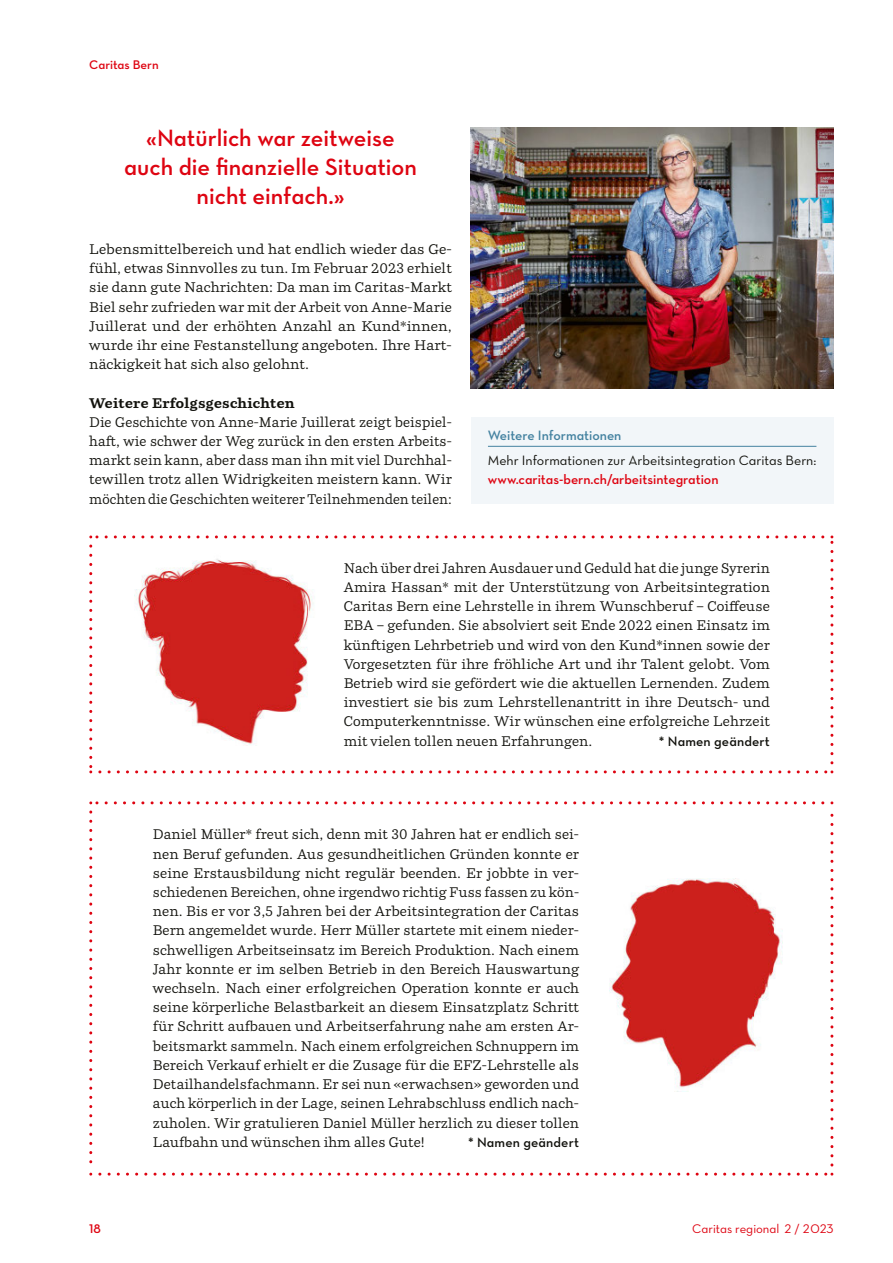
<style>
.page{position:relative;width:893px;height:1263px;background:#fff}
.page>*{position:absolute;margin:0;border:0;box-sizing:border-box;transform-origin:0 0}
.t1{font:24px/28.8px "Neutraface Text Demi Alt";color:#de0411;text-align:center}
.t2{font:13.8px/19.2px "Parry Pro";letter-spacing:.01em;color:#12120d;text-align:justify}
.t3{font:13.8px "Neutraface Text Book Alt";color:#12120d}
.t4{font:13.8px "Neutraface Text Demi Alt";color:#de0411}
.t5{font:13.8px "Neutraface Text Demi Alt";letter-spacing:.01em;color:#12120d}
.t6{font:700 13.8px "Parry Pro";letter-spacing:.02em;color:#12120d}
.t7{font:13.8px "Neutraface Text Demi Alt";color:#4482a0}
.t8{font:12.75px "Neutraface Text Book Alt";color:#de0411}
.t9{font:12.75px "Neutraface Text Demi Alt";color:#de0411}
</style>
<div class="page">
<svg style="left:89px;top:812px;width:3px;height:363px"></svg>
<svg style="left:100px;top:1172px;width:733px;height:3px"></svg>
<svg style="left:830px;top:801px;width:3px;height:364px"></svg>
<svg style="left:91px;top:801px;width:732px;height:3px"></svg>
<svg style="left:89px;top:546px;width:3px;height:227px"></svg>
<svg style="left:100px;top:770px;width:733px;height:3px"></svg>
<svg style="left:830px;top:535px;width:3px;height:228px"></svg>
<svg style="left:91px;top:535px;width:732px;height:3px"></svg>
<div style="left:471px;top:417px;width:362px;height:86px;background:#f2f6f9"></div>
<hr style="left:488px;top:446px;width:328px;height:1px;background:#4482a0">
<img style="left:471px;top:128px;width:362px;height:260px">
<img style="left:610px;top:878px;width:173px;height:214px">
<img style="left:134px;top:559px;width:180px;height:187px">
<p class="t9" style="left:89px;top:57px;width:71px">Caritas Bern</p>
<h1 class="t1" style="left:124px;top:124px;width:294px">«Natürlich war zeitweise auch die finanzielle Situation nicht einfach.»</h1>
<p class="t2" style="left:89px;top:239px;width:364px">Lebensmittelbereich und hat endlich wieder das Ge&shy;fühl, etwas Sinnvolles zu tun. Im Februar 2023 erhielt sie dann gute Nachrichten: Da man im Caritas-Markt Biel sehr zufrieden war mit der Arbeit von Anne-Marie Juillerat und der erhöhten Anzahl an Kund*innen, wurde ihr eine Festanstellung angeboten. Ihre Hart&shy;näckigkeit hat sich also gelohnt.</p>
<p class="t6" style="left:89px;top:393px;width:207px">Weitere Erfolgsgeschichten</p>
<p class="t2" style="left:89px;top:412px;width:364px">Die Geschichte von Anne-Marie Juillerat zeigt beispiel&shy;haft, wie schwer der Weg zurück in den ersten Arbeits&shy;markt sein kann, aber dass man ihn mit viel Durchhal&shy;tewillen trotz allen Widrigkeiten meistern kann. Wir möchten die Geschichten weiterer Teilnehmenden teilen:</p>
<p class="t7" style="left:488px;top:427px;width:135px">Weitere Informationen</p>
<p class="t3" style="left:488px;top:452px;width:330px">Mehr Informationen zur Arbeitsintegration Caritas Bern:</p>
<p class="t4" style="left:488px;top:471px;width:232px">www.caritas-bern.ch/arbeitsintegration</p>
<p class="t2" style="left:344px;top:558px;width:428px">Nach über drei Jahren Ausdauer und Geduld hat die junge Syrerin Amira Hassan* mit der Unterstützung von Arbeitsintegra tion Caritas Bern eine Lehrstelle in ihrem Wunschberuf – Coiffeuse EBA – gefunden. Sie absolviert seit Ende 2022 einen Einsatz im künftigen Lehrbetrieb und wird von den Kund*innen sowie der Vorgesetzten für ihre fröhliche Art und ihr Talent gelobt. Vom Betrieb wird sie gefördert wie die aktuellen Lernenden. Zudem investiert sie bis zum Lehrstellenantritt in ihre Deutsch- und Computerkenntnisse. Wir wünschen eine erfolgreiche Lehrzeit mit vielen tollen neuen Erfahrungen.</p>
<p class="t5" style="left:659px;top:732px;width:112px">* Namen geändert</p>
<p class="t9" style="left:89px;top:1221px;width:13px">18</p>
<p class="t2" style="left:153px;top:825px;width:428px">Daniel Müller* freut sich, denn mit 30 Jahren hat er endlich sei&shy;nen Beruf gefunden. Aus gesundheitlichen Gründen konnte er seine Erstausbildung nicht regulär beenden. Er jobbte in ver&shy;schiedenen Bereichen, ohne irgendwo richtig Fuss fassen zu kön&shy;nen. Bis er vor 3,5 Jahren bei der Arbeitsintegration der Caritas Bern angemeldet wurde. Herr Müller startete mit einem nieder&shy;schwelligen Arbeitseinsatz im Bereich Produktion. Nach einem Jahr konnte er im selben Betrieb in den Bereich Hauswartung wechseln. Nach einer erfolgreichen Operation konnte er auch seine körperliche Belastbarkeit an diesem Einsatzplatz Schritt für Schritt aufbauen und Arbeitserfahrung nahe am ersten Ar&shy;beitsmarkt sammeln. Nach einem erfolgreichen Schnuppern im Bereich Verkauf erhielt er die Zusage für die EFZ-Lehrstelle als Detailhandelsfachmann. Er sei nun «erwachsen» geworden und auch körperlich in der Lage, seinen Lehrabschluss endlich nach&shy;zuholen. Wir gratulieren Daniel Müller herzlich zu dieser tollen Laufbahn und wünschen ihm alles Gute!</p>
<p class="t5" style="left:468px;top:1133px;width:112px">* Namen geändert</p>
<p class="t8" style="left:692px;top:1221px;width:143px">Caritas regional 2 / 2023</p>
</div>
